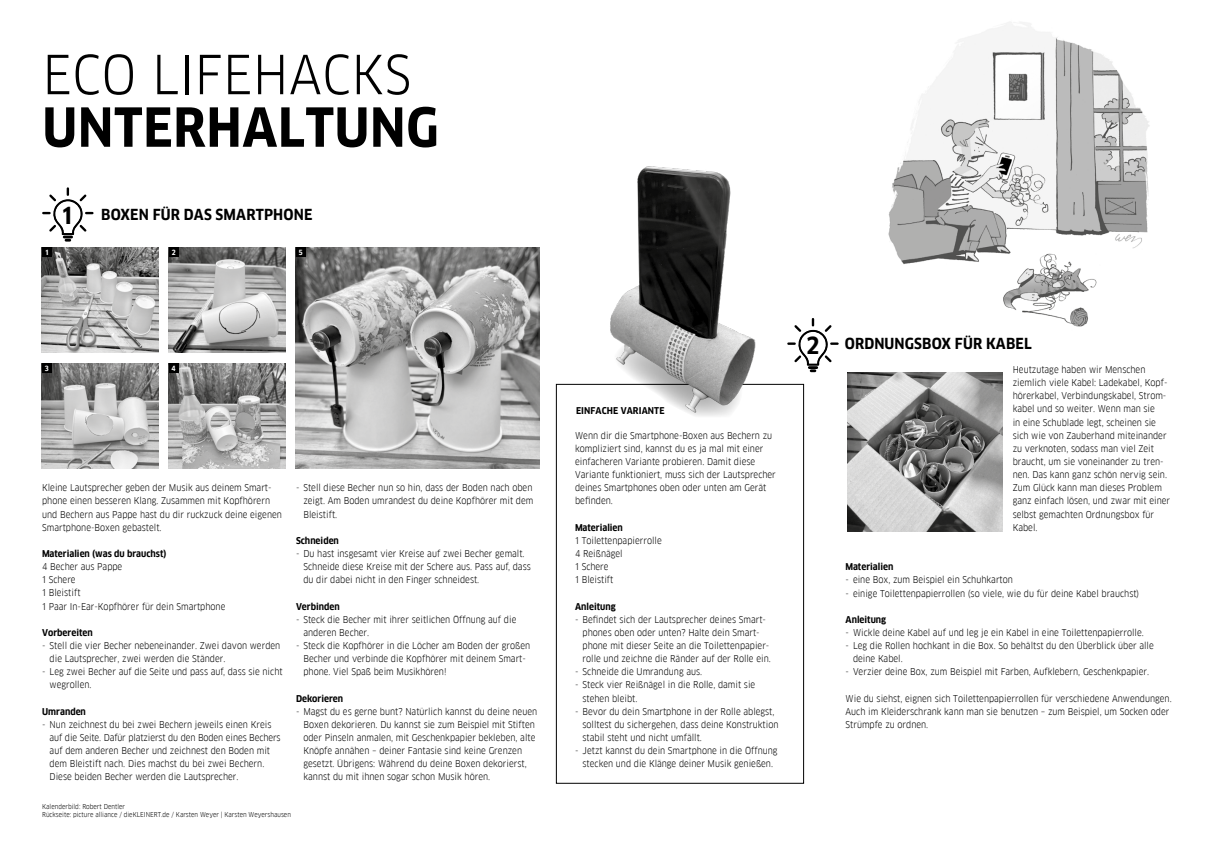
<style>
.page{position:relative;width:1216px;height:844px;background:#fff}
.page>*{position:absolute;margin:0;border:0;box-sizing:border-box;transform-origin:0 0}
.t1{font:52.5px "Goethe FF Clan";letter-spacing:.01em;color:#000}
.t2{font:700 52.5px "Goethe FF Clan";letter-spacing:.01em;color:#000}
.t3{font:700 22.93px "Goethe FF Clan";color:#000}
.t4{font:700 14.88px "Goethe FF Clan";letter-spacing:.01em;color:#000}
.t5{font:9.19px/13.1px "Goethe FF Clan";color:#000}
.t6{font:700 9.19px "Goethe FF Clan";color:#000}
.t7{font:700 7px "Goethe FF Clan";color:#fff}
.t8{font:6.56px/7.9px "Goethe FF Clan";color:#000}
</style>
<div class="page">
<img style="left:555px;top:166px;width:250px;height:255px">
<img style="left:888px;top:22px;width:262px;height:357px">
<svg style="left:787px;top:318px;width:51px;height:54px"></svg>
<svg style="left:42px;top:187px;width:51px;height:54px"></svg>
<img style="left:169px;top:247px;width:116px;height:105px">
<div style="left:169px;top:247px;width:10px;height:10px;background:#000"></div>
<img style="left:42px;top:247px;width:116px;height:105px">
<div style="left:42px;top:247px;width:10px;height:10px;background:#000"></div>
<img style="left:42px;top:363px;width:116px;height:105px">
<div style="left:42px;top:363px;width:10px;height:10px;background:#000"></div>
<img style="left:168px;top:363px;width:117px;height:105px">
<div style="left:169px;top:363px;width:9px;height:10px;background:#000"></div>
<img style="left:296px;top:247px;width:243px;height:221px">
<img style="left:847px;top:372px;width:155px;height:159px">
<div style="left:296px;top:247px;width:10px;height:10px;background:#000"></div>
<h1 class="t1" style="left:42px;top:44px;width:370px">ECO LIFEHACKS</h1>
<h1 class="t2" style="left:42px;top:97px;width:397px">UNTERHALTUNG</h1>
<h2 class="t3" style="left:62px;top:202px;width:11px">1</h2>
<h3 class="t4" style="left:101px;top:206px;width:213px">BOXEN FÜR DAS SMARTPHONE</h3>
<p class="t7" style="left:45px;top:248px;width:5px">1</p>
<p class="t7" style="left:172px;top:248px;width:5px">2</p>
<p class="t7" style="left:45px;top:364px;width:5px">3</p>
<p class="t7" style="left:171px;top:364px;width:6px">4</p>
<p class="t7" style="left:299px;top:248px;width:5px">5</p>
<p class="t5" style="left:42px;top:481px;width:241px">Kleine Lautsprecher geben der Musik aus deinem Smart&shy;phone einen besseren Klang. Zusammen mit Kopfhörern und Bechern aus Pappe hast du dir ruckzuck deine eigenen Smartphone-Boxen gebastelt.</p>
<p class="t6" style="left:42px;top:548px;width:126px">Materialien (was du brauchst)</p>
<p class="t5" style="left:42px;top:560px;width:185px">4 Becher aus Pappe<br>1 Schere<br>1 Bleistift<br>1 Paar In-Ear-Kopfhörer für dein Smartphone</p>
<p class="t6" style="left:42px;top:627px;width:52px">Vorbereiten</p>
<p class="t5" style="left:50px;top:638px;width:232px;text-indent:-7px">- Stell die vier Becher nebeneinander. Zwei davon werden die Lautsprecher, zwei werden die Ständer.</p>
<p class="t5" style="left:50px;top:665px;width:234px;text-indent:-7px">- Leg zwei Becher auf die Seite und pass auf, dass sie nicht wegrollen.</p>
<p class="t6" style="left:42px;top:705px;width:45px">Umranden</p>
<p class="t5" style="left:50px;top:717px;width:232px;text-indent:-7px">- Nun zeichnest du bei zwei Bechern jeweils einen Kreis auf die Seite. Dafür platzierst du den Boden eines Bechers auf dem anderen Becher und zeichnest den Boden mit dem Bleistift nach. Dies machst du bei zwei Bechern.<br>Diese beiden Becher werden die Lautsprecher.</p>
<p class="t8" style="left:42px;top:802px;width:250px">Kalenderbild: Robert Dentler<br>Rückseite: picture alliance / dieKLEINERT.de / Karsten Weyer | Karsten Weyershausen</p>
<p class="t5" style="left:303px;top:481px;width:231px;text-align:justify;text-indent:-7px">- Stell diese Becher nun so hin, dass der Boden nach oben zeigt. Am Boden umrandest du deine Kopfhörer mit dem Bleistift.</p>
<p class="t6" style="left:296px;top:535px;width:44px">Schneiden</p>
<p class="t5" style="left:303px;top:547px;width:229px;text-indent:-7px">- Du hast insgesamt vier Kreise auf zwei Becher gemalt.<br>Schneide diese Kreise mit der Schere aus. Pass auf, dass du dir dabei nicht in den Finger schneidest.</p>
<p class="t6" style="left:296px;top:600px;width:45px">Verbinden</p>
<p class="t5" style="left:303px;top:612px;width:214px;text-indent:-7px">- Steck die Becher mit ihrer seitlichen Öffnung auf die anderen Becher.</p>
<p class="t5" style="left:303px;top:639px;width:228px;text-indent:-7px">- Steck die Kopfhörer in die Löcher am Boden der großen<br>Becher und verbinde die Kopfhörer mit deinem Smart&shy;phone. Viel Spaß beim Musikhören!</p>
<p class="t6" style="left:296px;top:692px;width:49px">Dekorieren</p>
<p class="t5" style="left:303px;top:704px;width:235px;text-indent:-7px">- Magst du es gerne bunt? Natürlich kannst du deine neuen Boxen dekorieren. Du kannst sie zum Beispiel mit Stiften oder Pinseln anmalen, mit Geschenkpapier bekleben, alte Knöpfe annähen – deiner Fantasie sind keine Grenzen gesetzt. Übrigens: Während du deine Boxen dekorierst, kannst du mit ihnen sogar schon Musik hören.</p>
<p class="t6" style="left:576px;top:405px;width:90px">EINFACHE VARIANTE</p>
<p class="t5" style="left:575px;top:428px;width:202px">Wenn dir die Smartphone-Boxen aus Bechern zu kompliziert sind, kannst du es ja mal mit einer einfacheren Variante probieren. Damit diese Variante funktioniert, muss sich der Lautsprecher deines Smartphones oben oder unten am Gerät befinden.</p>
<p class="t6" style="left:575px;top:522px;width:49px">Materialien</p>
<p class="t5" style="left:575px;top:533px;width:88px">1 Toilettenpapierrolle<br>4 Reißnägel<br>1 Schere<br>1 Bleistift</p>
<p class="t6" style="left:575px;top:600px;width:42px">Anleitung</p>
<p class="t5" style="left:582px;top:612px;width:190px;text-indent:-7px">- Befindet sich der Lautsprecher deines Smart&shy;phones oben oder unten? Halte dein Smart&shy;phone mit dieser Seite an die Toilettenpapier&shy;rolle und zeichne die Ränder auf der Rolle ein.</p>
<p class="t5" style="left:575px;top:665px;width:129px">- Schneide die Umrandung aus.</p>
<p class="t5" style="left:582px;top:678px;width:174px;text-indent:-7px">- Steck vier Reißnägel in die Rolle, damit sie stehen bleibt.</p>
<p class="t5" style="left:582px;top:704px;width:197px;text-indent:-7px">- Bevor du dein Smartphone in der Rolle ablegst, solltest du sichergehen, dass deine Konstruktion stabil steht und nicht umfällt.</p>
<p class="t5" style="left:575px;top:744px;width:204px;text-align:center">- Jetzt kannst du dein Smartphone in die Öffnung stecken und die Klänge deiner Musik genießen.</p>
<h2 class="t3" style="left:806px;top:332px;width:14px">2</h2>
<h3 class="t4" style="left:844px;top:335px;width:188px">ORDNUNGSBOX FÜR KABEL</h3>
<p class="t5" style="left:1012px;top:363px;width:159px">Heutzutage haben wir Menschen ziemlich viele Kabel: Ladekabel, Kopf&shy;hörerkabel, Verbindungskabel, Strom&shy;kabel und so weiter. Wenn man sie<br>in eine Schublade legt, scheinen sie sich wie von Zauberhand miteinander zu verknoten, sodass man viel Zeit braucht, um sie voneinander zu tren&shy;nen. Das kann ganz schön nervig sein.<br>Zum Glück kann man dieses Problem ganz einfach lösen, und zwar mit einer selbst gemachten Ordnungsbox für Kabel.</p>
<p class="t6" style="left:845px;top:561px;width:49px">Materialien</p>
<p class="t5" style="left:845px;top:573px;width:169px">- eine Box, zum Beispiel ein Schuhkarton</p>
<p class="t5" style="left:845px;top:586px;width:295px">- einige Toilettenpapierrollen (so viele, wie du für deine Kabel brauchst)</p>
<p class="t6" style="left:845px;top:614px;width:42px">Anleitung</p>
<p class="t5" style="left:845px;top:625px;width:300px">- Wickle deine Kabel auf und leg je ein Kabel in eine Toilettenpapierrolle.</p>
<p class="t5" style="left:853px;top:639px;width:302px;text-indent:-7px">- Leg die Rollen hochkant in die Box. So behältst du den Überblick über alle deine Kabel.</p>
<p class="t5" style="left:845px;top:665px;width:305px">- Verzier deine Box, zum Beispiel mit Farben, Aufklebern, Geschenkpapier.</p>
<p class="t5" style="left:845px;top:691px;width:327px">Wie du siehst, eignen sich Toilettenpapierrollen für verschiedene Anwendungen.<br>Auch im Kleiderschrank kann man sie benutzen – zum Beispiel, um Socken oder<br>Strümpfe zu ordnen.</p>
</div>
